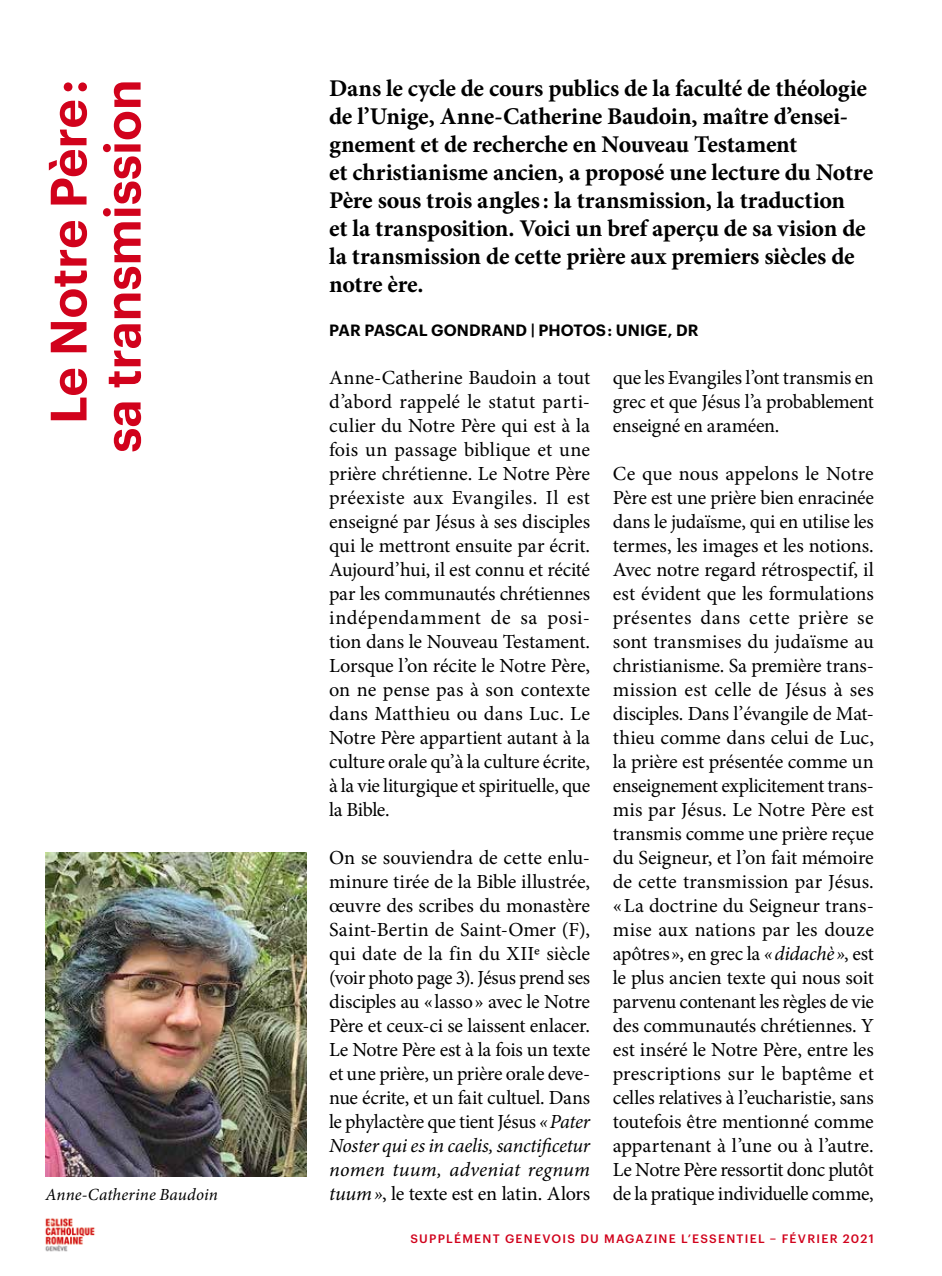
<style>
.page{position:relative;width:942px;height:1276px;background:#fff}
.page>*{position:absolute;margin:0;border:0;box-sizing:border-box;transform-origin:0 0}
.t1{font:600 50px/54px "Graphik";color:#d1021c;text-align:center}
.t2{font:700 24px/28px "Minion Pro";letter-spacing:-.01em;color:#000}
.t3{font:20px/24px "Minion Pro";letter-spacing:-.02em;color:#000;text-align:justify}
.t4{font:italic 17px "Minion Pro";letter-spacing:.005em;color:#000}
.t5{font:600 16px "Graphik";letter-spacing:.005em;color:#000}
.t6{font:500 12px "Graphik";letter-spacing:.105em;color:#d1021c}
.s1{font-style:italic}
</style>
<div class="page">
<img style="left:45px;top:1218px;width:50px;height:34px">
<img style="left:45px;top:853px;width:261px;height:323px">
<h1 class="t1" style="left:37px;top:453px;width:375px;rotate:-90deg">Le Notre Père : sa transmission</h1>
<p class="t2" style="left:329px;top:74px;width:545px">Dans le cycle de cours publics de la faculté de théologie de l’Unige, Anne-Catherine Baudoin, maître d’ensei&shy;gnement et de recherche en Nouveau Testament<br>et christianisme ancien, a proposé une lecture du Notre Père sous trois angles: la transmission, la traduction<br>et la transposition. Voici un bref aperçu de sa vision de la transmission de cette prière aux premiers siècles de notre ère.</p>
<p class="t5" style="left:329px;top:318px;width:371px">PAR PASCAL GONDRAND | PHOTOS : UNIGE, DR</p>
<p class="t3" style="left:329px;top:366px;width:262px">Anne-Catherine Baudoin a tout d’abord rappelé le statut parti&shy;culier du Notre Père qui est à la fois un passage biblique et une prière chrétienne. Le Notre Père préexiste aux Evangiles. Il est enseigné par Jésus à ses disciples qui le mettront ensuite par écrit.<br>Aujourd’hui, il est connu et récité par les communautés chrétiennes indépendamment de sa posi&shy;tion dans le Nouveau Testament.<br>Lorsque l’on récite le Notre Père, on ne pense pas à son contexte dans Matthieu ou dans Luc. Le Notre Père appartient autant à la culture orale qu’à la culture écrite, à la vie liturgique et spirituelle, que la Bible.</p>
<p class="t3" style="left:329px;top:846px;width:262px">On se souviendra de cette enlu&shy;minure tirée de la Bible illustrée, œuvre des scribes du monastère Saint-Bertin de Saint-Omer (F), qui date de la fin du XIIe siècle (voir photo page 3). Jésus prend ses disciples au «lasso» avec le Notre Père et ceux-ci se laissent enlacer.<br>Le Notre Père est à la fois un texte et une prière, un prière orale deve&shy;nue écrite, et un fait cultuel. Dans le phylactère que tient Jésus <span class="s1">«Pater Noster qui es in caelis, sanctificetur nomen tuum, adveniat regnum tuum»</span>, le texte est en latin. Alors</p>
<p class="t3" style="left:612px;top:366px;width:262px">que les Evangiles l’ont transmis en grec et que Jésus l’a probablement enseigné en araméen.</p>
<p class="t3" style="left:612px;top:462px;width:262px">Ce que nous appelons le Notre Père est une prière bien enracinée dans le judaïsme, qui en utilise les termes, les images et les notions.<br>Avec notre regard rétrospectif, il est évident que les formulations présentes dans cette prière se sont transmises du judaïsme au christianisme. Sa première trans&shy;mission est celle de Jésus à ses disciples. Dans l’évangile de Mat&shy;thieu comme dans celui de Luc, la prière est présentée comme un enseignement explicitement trans&shy;mis par Jésus. Le Notre Père est transmis comme une prière reçue du Seigneur, et l’on fait mémoire de cette transmission par Jésus. «La doctrine du Seigneur trans&shy;mise aux nations par les douze apôtres», en grec la <span class="s1">«didachè»</span>, est le plus ancien texte qui nous soit parvenu contenant les règles de vie des communautés chrétiennes. Y est inséré le Notre Père, entre les prescriptions sur le baptême et celles relatives à l’eucharistie, sans toutefois être mentionné comme appartenant à l’une ou à l’autre.<br>Le Notre Père ressortit donc plutôt de la pratique individuelle comme,</p>
<p class="t4" style="left:45px;top:1183px;width:174px">Anne-Catherine Baudoin</p>
<p class="t6" style="left:410px;top:1229px;width:465px">SUPPLÉMENT GENEVOIS DU MAGAZINE L’ESSENTIEL – FÉVRIER 2021</p>
</div>
